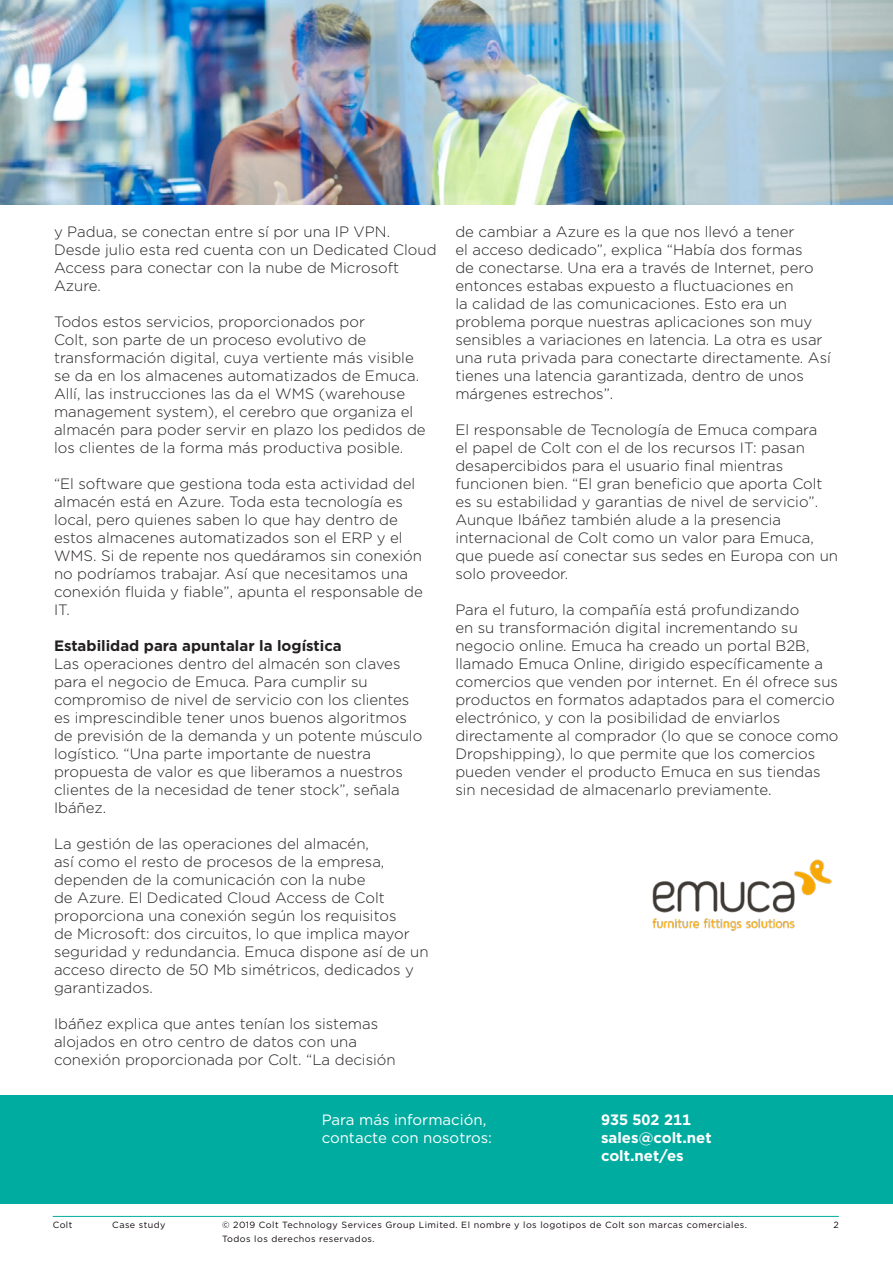
<style>
.page{position:relative;width:893px;height:1263px;background:#fff}
.page>*{position:absolute;margin:0;border:0;box-sizing:border-box;transform-origin:0 0}
.t1{font:300 15px/18px "Gotham";color:#231f20}
.t2{font:15px "Gotham";color:#fff}
.t3{font:700 15px "Gotham";color:#231f20}
.t4{font:700 15px "Gotham";color:#fff}
.t5{font:9px "Gotham";letter-spacing:.05em;color:#110a0c}
</style>
<div class="page">
<hr style="left:53px;top:1216px;width:786px;height:1px;background:#00aca0">
<img style="left:0;top:0;width:893px;height:204px">
<div style="left:0;top:1095px;width:893px;height:108px;background:#00aca0"></div>
<img style="left:652px;top:859px;width:180px;height:72px">
<p class="t1" style="left:54px;top:223px;width:384px">y Padua, se conectan entre sí por una IP VPN.<br>Desde julio esta red cuenta con un Dedicated Cloud Access para conectar con la nube de Microsoft Azure.</p>
<p class="t1" style="left:54px;top:313px;width:373px">Todos estos servicios, proporcionados por<br>Colt, son parte de un proceso evolutivo de transformación digital, cuya vertiente más visible se da en los almacenes automatizados de Emuca.<br>Allí, las instrucciones las da el WMS (warehouse management system), el cerebro que organiza el almacén para poder servir en plazo los pedidos de los clientes de la forma más productiva posible.</p>
<p class="t1" style="left:54px;top:475px;width:370px">“El software que gestiona toda esta actividad del almacén está en Azure. Toda esta tecnología es local, pero quienes saben lo que hay dentro de estos almacenes automatizados son el ERP y el WMS. Si de repente nos quedáramos sin conexión no podríamos trabajar. Así que necesitamos una conexión fluida y fiable”, apunta el responsable de IT.</p>
<p class="t3" style="left:54px;top:636px;width:289px">Estabilidad para apuntalar la logística</p>
<p class="t1" style="left:54px;top:655px;width:370px">Las operaciones dentro del almacén son claves para el negocio de Emuca. Para cumplir su compromiso de nivel de servicio con los clientes es imprescindible tener unos buenos algoritmos de previsión de la demanda y un potente músculo logístico. “Una parte importante de nuestra propuesta de valor es que liberamos a nuestros clientes de la necesidad de tener stock”, señala Ibáñez.</p>
<p class="t1" style="left:54px;top:835px;width:376px">La gestión de las operaciones del almacén,<br>así como el resto de procesos de la empresa, dependen de la comunicación con la nube<br>de Azure. El Dedicated Cloud Access de Colt proporciona una conexión según los requisitos<br>de Microsoft: dos circuitos, lo que implica mayor seguridad y redundancia. Emuca dispone así de un acceso directo de 50 Mb simétricos, dedicados y garantizados.</p>
<p class="t1" style="left:54px;top:1015px;width:343px">Ibáñez explica que antes tenían los sistemas alojados en otro centro de datos con una conexión proporcionada por Colt. “La decisión</p>
<p class="t1" style="left:455px;top:223px;width:377px">de cambiar a Azure es la que nos llevó a tener<br>el acceso dedicado”, explica “Había dos formas<br>de conectarse. Una era a través de Internet, pero entonces estabas expuesto a fluctuaciones en<br>la calidad de las comunicaciones. Esto era un problema porque nuestras aplicaciones son muy sensibles a variaciones en latencia. La otra es usar una ruta privada para conectarte directamente. Así tienes una latencia garantizada, dentro de unos márgenes estrechos”.</p>
<p class="t1" style="left:455px;top:421px;width:384px">El responsable de Tecnología de Emuca compara<br>el papel de Colt con el de los recursos IT: pasan desapercibidos para el usuario final mientras funcionen bien. “El gran beneficio que aporta Colt es su estabilidad y garantias de nivel de servicio”.<br>Aunque Ibáñez también alude a la presencia internacional de Colt como un valor para Emuca, que puede así conectar sus sedes en Europa con un solo proveedor.</p>
<p class="t1" style="left:455px;top:601px;width:385px">Para el futuro, la compañía está profundizando<br>en su transformación digital incrementando su negocio online. Emuca ha creado un portal B2B, llamado Emuca Online, dirigido específicamente a comercios que venden por internet. En él ofrece sus productos en formatos adaptados para el comercio electrónico, y con la posibilidad de enviarlos directamente al comprador (lo que se conoce como Dropshipping), lo que permite que los comercios pueden vender el producto Emuca en sus tiendas sin necesidad de almacenarlo previamente.</p>
<p class="t5" style="left:53px;top:1219px;width:21px">Colt</p>
<p class="t5" style="left:112px;top:1219px;width:55px">Case study</p>
<p class="t2" style="left:322px;top:1110px;width:166px">Para más información,</p>
<p class="t2" style="left:322px;top:1128px;width:172px">contacte con nosotros:</p>
<p class="t4" style="left:601px;top:1110px;width:91px">935 502 211</p>
<p class="t4" style="left:601px;top:1128px;width:112px">sales@colt.net</p>
<p class="t4" style="left:601px;top:1146px;width:84px">colt.net/es</p>
<p class="t5" style="left:222px;top:1219px;width:526px">© 2019 Colt Technology Services Group Limited. El nombre y los logotipos de Colt son marcas comerciales.</p>
<p class="t5" style="left:833px;top:1219px;width:7px">2</p>
<p class="t5" style="left:222px;top:1233px;width:154px">Todos los derechos reservados.</p>
</div>
